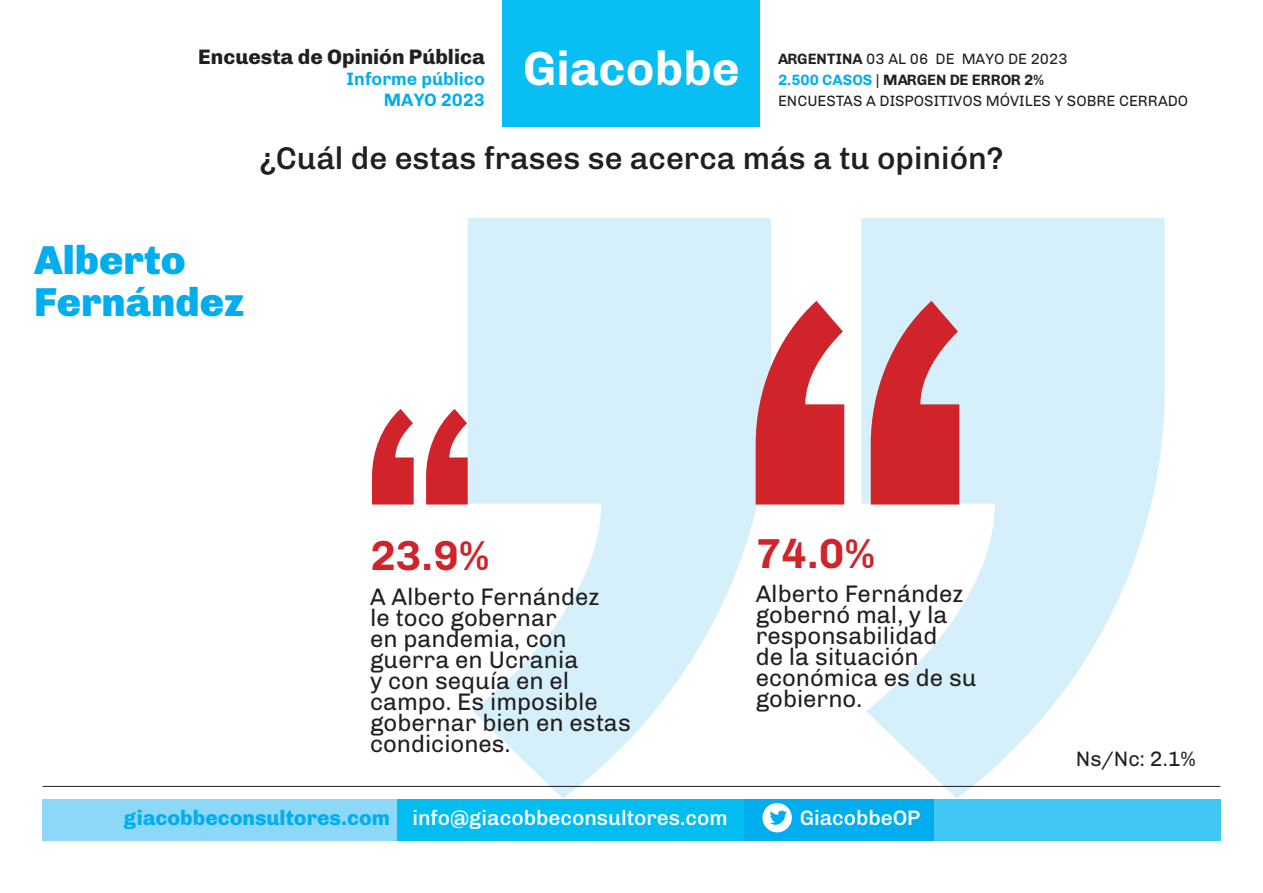
<style>
.page{position:relative;width:1263px;height:893px;background:#fff}
.page>*{position:absolute;margin:0;border:0;box-sizing:border-box;transform-origin:0 0}
.t1{font:700 48px "Chivo";color:#fff}
.t2{font:700 42px "Chivo";color:#d1232a}
.t3{font:900 40.5px "Chivo";color:#00aeef}
.t4{font:500 31.5px "Chivo";color:#231f20}
.t5{font:24px/21px "Chivo";color:#231f20}
.t6{font:500 21px "Chivo";color:#fff}
.t7{font:800 21px "Chivo";color:#231f20}
.t8{font:21px "Chivo";color:#231f20}
.t9{font:700 18px/21px "Chivo";color:#00aeef;text-align:right}
.t10{font:15px/21px "Chivo";color:#231f20}
.s1{font-weight:700}
.s2{font-weight:700;color:#00aeef}
.s3{font-weight:800;color:#00aeef}
</style>
<div class="page">
<div style="left:43px;top:799px;width:1177px;height:42px;background:#00aeef"></div>
<div style="left:43px;top:799px;width:358px;height:42px;background:#8dd7f7"></div>
<div style="left:934px;top:799px;width:286px;height:42px;background:#40c7f4"></div>
<div style="left:398px;top:799px;width:346px;height:42px;background:#01bdf2"></div>
<div style="left:762px;top:803px;width:30px;height:29px;background:#fff;border-radius:50%"></div>
<svg style="left:770px;top:811px;width:17px;height:14px"></svg>
<div style="left:503px;top:0;width:257px;height:127px;background:#09bef2"></div>
<hr style="left:43px;top:786px;width:1177px;height:1px;background:#231f20">
<svg style="left:468px;top:218px;width:697px;height:581px;fill:#d6f0fb"></svg>
<svg style="left:756px;top:301px;width:203px;height:204px"></svg>
<svg style="left:372px;top:409px;width:96px;height:96px"></svg>
<p class="t7" style="left:198px;top:40px;width:288px">Encuesta de Opinión Pública</p>
<p class="t9" style="left:346px;top:67px;width:140px">Informe público<br>MAYO 2023</p>
<h1 class="t1" style="left:523px;top:31px;width:218px">Giacobbe</h1>
<p class="t10" style="left:778px;top:47px;width:412px"><span class="s1">ARGENTINA</span> 03 AL 06 DE MAYO DE 2023<br><span class="s2">2.500 CASOS</span> | <span class="s1">MARGEN DE ERROR 2%<br></span>ENCUESTAS A DISPOSITIVOS MÓVILES Y SOBRE CERRADO</p>
<p class="t4" style="left:259px;top:134px;width:746px">¿Cuál de estas frases se acerca más a tu opinión?</p>
<p class="t3" style="left:34px;top:227px;width:153px">Alberto</p>
<p class="t3" style="left:34px;top:269px;width:212px">Fernández</p>
<p class="t2" style="left:370px;top:523px;width:121px">23.9%</p>
<p class="t5" style="left:370px;top:584px;width:262px">A Alberto Fernández<br>le toco gobernar<br>en pandemia, con guerra en Ucrania<br>y con sequía en el campo. Es imposible gobernar bien en estas condiciones.</p>
<p class="t2" style="left:756px;top:520px;width:121px">74.0%</p>
<p class="t5" style="left:756px;top:582px;width:223px">Alberto Fernández gobernó mal, y la responsabilidad<br>de la situación económica es de su gobierno.</p>
<p class="t6" style="left:124px;top:801px;width:605px"><span class="s3">giacobbeconsultores.com</span> info@giacobbeconsultores.com</p>
<p class="t6" style="left:800px;top:801px;width:122px">GiacobbeOP</p>
<p class="t8" style="left:1076px;top:743px;width:121px">Ns/Nc: 2.1%</p>
</div>
